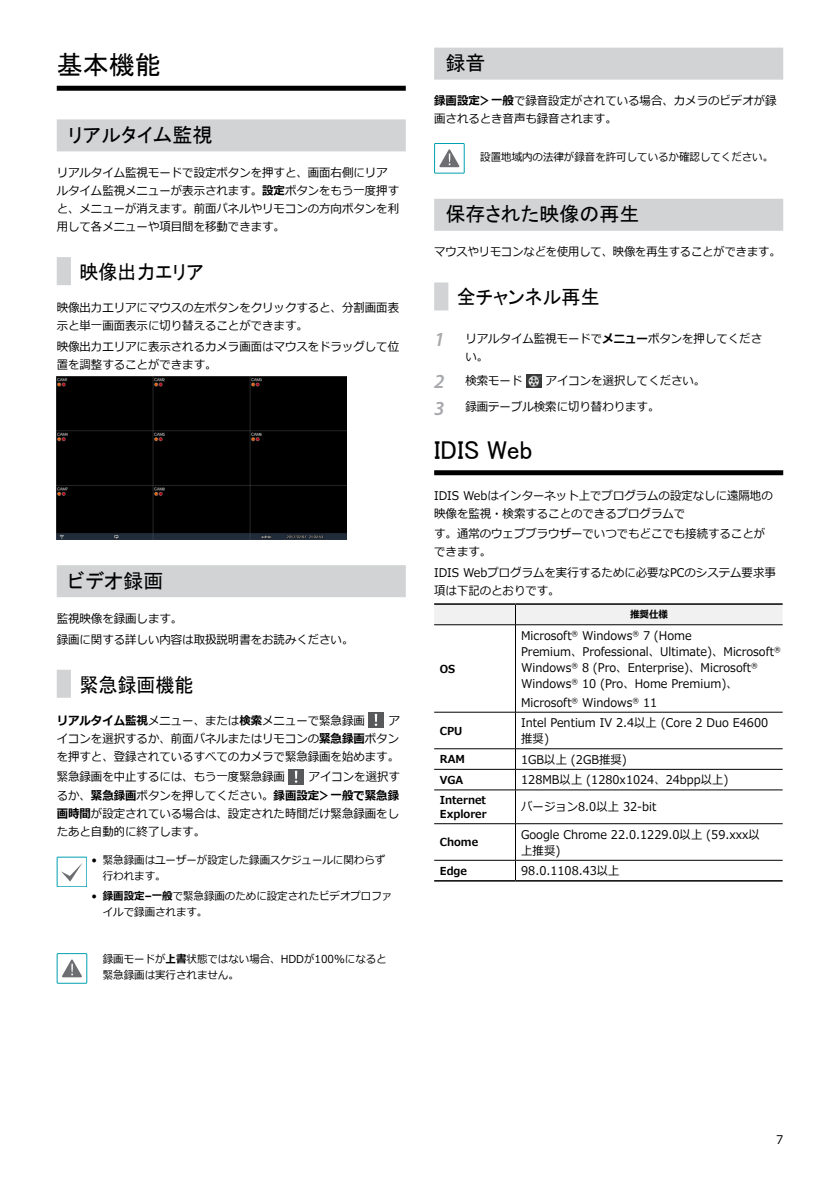
<style>
.page{position:relative;width:840px;height:1191px;background:#fff}
.page>*{position:absolute;margin:0;border:0;box-sizing:border-box;transform-origin:0 0}
.t1{font:26px "MS P Gothic";color:#000}
.t2{font:20px "MS P Gothic";color:#000}
.t3{font:20px "MS P Gothic";color:#000;scale:.95 1}
.t4{font:12px/18px "Meiryo";color:#000;scale:.95 1}
.t5{font:12px "Meiryo";color:#000;scale:.93 1}
.t6{font:12px "Meiryo";color:#000;scale:.96 1}
.t7{font:11px/16px "Meiryo";color:#000;scale:.95 1}
.t8{font:700 11px/14px "Meiryo";color:#000;scale:.95 1}
.t9{font:700 10px "Meiryo";color:#000;scale:.95 1}
.s1{font-weight:700}
.s2{font-family:"Myriad Pro";font-weight:600;font-style:italic;font-size:20px;color:#a7a9ac}
</style>
<div class="page">
<div style="left:57px;top:86px;width:348px;height:5px;background:#000"></div>
<div style="left:57px;top:119px;width:348px;height:32px;background:#d1d3d4"></div>
<div style="left:57px;top:257px;width:14px;height:28px;background:#d1d3d4"></div>
<div style="left:57px;top:565px;width:348px;height:32px;background:#d1d3d4"></div>
<div style="left:57px;top:670px;width:14px;height:28px;background:#d1d3d4"></div>
<img style="left:57px;top:377px;width:289px;height:162px">
<div style="left:368px;top:712px;width:15px;height:15px;background:#58595b"></div>
<svg style="left:374px;top:714px;width:3px;height:12px"></svg>
<div style="left:289px;top:769px;width:14px;height:15px;background:#58595b"></div>
<svg style="left:295px;top:770px;width:2px;height:13px"></svg>
<div style="left:57px;top:856px;width:30px;height:31px;border:1px solid #00a0af"></div>
<svg style="left:61px;top:863px;width:21px;height:18px"></svg>
<svg style="left:62px;top:959px;width:20px;height:18px"></svg>
<div style="left:57px;top:953px;width:30px;height:30px;border:1px solid #00a0af"></div>
<div style="left:434px;top:48px;width:348px;height:32px;background:#d1d3d4"></div>
<div style="left:434px;top:199px;width:348px;height:32px;background:#d1d3d4"></div>
<div style="left:434px;top:282px;width:14px;height:28px;background:#d1d3d4"></div>
<div style="left:434px;top:470px;width:348px;height:5px;background:#000"></div>
<svg style="left:439px;top:149px;width:20px;height:18px"></svg>
<div style="left:434px;top:143px;width:30px;height:30px;border:1px solid #00a0af"></div>
<img style="left:526px;top:374px;width:15px;height:14px">
<div style="left:434px;top:605px;width:348px;height:19px;background:#f1f1f2"></div>
<hr style="left:434px;top:624px;width:81px;height:1px;background:#000">
<hr style="left:515px;top:624px;width:267px;height:1px;background:#000">
<hr style="left:515px;top:625px;width:1px;height:87px;background:#000">
<hr style="left:434px;top:712px;width:81px;height:1px;background:#000">
<hr style="left:515px;top:712px;width:267px;height:1px;background:#000">
<hr style="left:515px;top:712px;width:1px;height:36px;background:#000">
<hr style="left:434px;top:748px;width:81px;height:1px;background:#000">
<hr style="left:515px;top:748px;width:267px;height:1px;background:#000">
<hr style="left:434px;top:769px;width:81px;height:1px;background:#000">
<hr style="left:515px;top:769px;width:267px;height:1px;background:#000">
<svg style="left:515px;top:749px;width:1px;height:40px"></svg>
<hr style="left:434px;top:789px;width:81px;height:1px;background:#000">
<hr style="left:515px;top:789px;width:267px;height:1px;background:#000">
<hr style="left:515px;top:790px;width:1px;height:33px;background:#000">
<hr style="left:434px;top:823px;width:81px;height:1px;background:#000">
<hr style="left:515px;top:823px;width:267px;height:1px;background:#000">
<hr style="left:515px;top:824px;width:1px;height:36px;background:#000">
<hr style="left:434px;top:860px;width:81px;height:1px;background:#000">
<hr style="left:515px;top:860px;width:267px;height:1px;background:#000">
<svg style="left:515px;top:860px;width:1px;height:20px"></svg>
<hr style="left:434px;top:603px;width:81px;height:2px;background:#000">
<hr style="left:515px;top:603px;width:267px;height:2px;background:#000">
<hr style="left:434px;top:880px;width:81px;height:1px;background:#000">
<hr style="left:515px;top:880px;width:267px;height:1px;background:#000">
<h1 class="t1" style="left:57px;top:52px;width:105px">基本機能</h1>
<h2 class="t2" style="left:68px;top:125px;width:146px">リアルタイム監視</h2>
<p class="t4" style="left:57px;top:164px;width:361px">リアルタイム監視モードで設定ボタンを押すと、画面右側にリアルタイム監視メニューが表示されます。<span class="s1">設定</span>ボタンをもう一度押すと、メニューが消えます。前面パネルやリモコンの方向ボタンを利用して各メニューや項目間を移動できます。</p>
<h2 class="t3" style="left:79px;top:262px;width:132px">映像出力エリア</h2>
<p class="t4" style="left:57px;top:299px;width:361px">映像出力エリアにマウスの左ボタンをクリックすると、分割画面表示と単一画面表示に切り替えることができます。</p>
<p class="t4" style="left:57px;top:338px;width:361px">映像出力エリアに表示されるカメラ画面はマウスをドラッグして位置を調整することができます。</p>
<h2 class="t2" style="left:68px;top:570px;width:97px">ビデオ録画</h2>
<p class="t4" style="left:57px;top:609px;width:313px;line-height:20.8px">監視映像を録画します。<br>録画に関する詳しい内容は取扱説明書をお読みください。</p>
<h2 class="t3" style="left:79px;top:674px;width:121px">緊急録画機能</h2>
<p class="t4" style="left:57px;top:712px;width:326px"><span class="s1">リアルタイム監視</span>メニュー、または<span class="s1">検索</span>メニューで緊急録画</p>
<p class="t4" style="left:57px;top:712px;width:362px;text-align:justify;text-indent:331px">アイコンを選択するか、前面パネルまたはリモコンの<span class="s1">緊急録画</span>ボタンを押すと、登録されているすべてのカメラで緊急録画を始めます。</p>
<p class="t4" style="left:57px;top:768px;width:241px">緊急録画を中止するには、もう一度緊急録画</p>
<p class="t4" style="left:57px;top:768px;width:362px;text-align:justify;text-indent:252px">アイコンを選択するか、<span class="s1">緊急録画</span>ボタンを押してください。<span class="s1">録画設定＞一般で緊急録画時間</span>が設定されている場合は、設定された時間だけ緊急録画をしたあと自動的に終了します。</p>
<p class="t7" style="left:103px;top:852px;width:298px;text-indent:-11px">• 緊急録画はユーザーが設定した録画スケジュールに関わらず行われます。</p>
<p class="t7" style="left:103px;top:888px;width:306px;text-indent:-11px">• <span class="s1">録画設定–一般</span>で緊急録画のために設定されたビデオプロファイルで録画されます。</p>
<p class="t7" style="left:103px;top:951px;width:300px">録画モードが<span class="s1">上書</span>状態ではない場合、HDDが100%になると緊急録画は実行されません。</p>
<h2 class="t2" style="left:445px;top:53px;width:41px">録音</h2>
<p class="t4" style="left:434px;top:93px;width:361px"><span class="s1">録画設定＞一般</span>で録音設定がされている場合、カメラのビデオが録画されるとき音声も録音されます。</p>
<p class="t7" style="left:480px;top:149px;width:310px">設置地域内の法律が録音を許可しているか確認してください。</p>
<h2 class="t2" style="left:445px;top:204px;width:195px">保存された映像の再生</h2>
<p class="t5" style="left:434px;top:244px;width:374px">マウスやリモコンなどを使用して、映像を再生することができます。</p>
<h2 class="t3" style="left:456px;top:287px;width:152px">全チャンネル再生</h2>
<p class="t4" style="left:465px;top:330px;width:313px;text-indent:-31px"><span class="s2">1</span> リアルタイム監視モードで<span class="s1">メニュー</span>ボタンを押してください。</p>
<p class="t4" style="left:434px;top:372px;width:94px"><span class="s2">2</span> 検索モード</p>
<p class="t4" style="left:545px;top:372px;width:170px">アイコンを選択してください。</p>
<p class="t4" style="left:434px;top:398px;width:238px"><span class="s2">3</span> 録画テーブル検索に切り替わります。</p>
<h1 class="t1" style="left:434px;top:436px;width:100px">IDIS Web</h1>
<p class="t4" style="left:434px;top:487px;width:358px">IDIS Webはインターネット上でプログラムの設定なしに遠隔地の映像を監視・検索することのできるプログラムで</p>
<p class="t4" style="left:434px;top:526px;width:349px">す。通常のウェブブラウザーでいつでもどこでも接続することができます。</p>
<p class="t4" style="left:434px;top:564px;width:361px">IDIS Webプログラムを実行するために必要なPCのシステム要求事項は下記のとおりです。</p>
<p class="t9" style="left:629px;top:607px;width:41px">推奨仕様</p>
<p class="t8" style="left:439px;top:662px;width:18px">OS</p>
<p class="t4" style="left:521px;top:628px;width:274px;line-height:16px">Microsoft<sup>®</sup> Windows<sup>®</sup> 7 (Home<br>Premium、Professional、Ultimate)、Microsoft<sup>® </sup>Windows<sup>®</sup> 8 (Pro、Enterprise)、Microsoft<sup>® </sup>Windows<sup>®</sup> 10 (Pro、Home Premium)、</p>
<p class="t4" style="left:521px;top:694px;width:145px">Microsoft<sup>®</sup> Windows<sup>®</sup> 11</p>
<p class="t8" style="left:439px;top:724px;width:25px">CPU</p>
<p class="t4" style="left:521px;top:715px;width:261px;line-height:16px">Intel Pentium IV 2.4以上 (Core 2 Duo E4600推奨)</p>
<p class="t8" style="left:439px;top:753px;width:28px">RAM</p>
<p class="t4" style="left:521px;top:751px;width:113px">1GB以上 (2GB推奨)</p>
<p class="t8" style="left:439px;top:773px;width:26px">VGA</p>
<p class="t4" style="left:521px;top:771px;width:220px">128MB以上 (1280x1024、24bpp以上)</p>
<p class="t8" style="left:439px;top:793px;width:51px">Internet<br>Explorer</p>
<p class="t4" style="left:521px;top:798px;width:144px">バージョン8.0以上 32-bit</p>
<p class="t8" style="left:439px;top:836px;width:42px">Chome</p>
<p class="t4" style="left:521px;top:827px;width:253px;line-height:16px">Google Chrome 22.0.1229.0以上 (59.xxx以上推奨)</p>
<p class="t8" style="left:439px;top:864px;width:30px">Edge</p>
<p class="t4" style="left:521px;top:862px;width:105px">98.0.1108.43以上</p>
<p class="t6" style="left:775px;top:1130px;width:9px">7</p>
</div>
